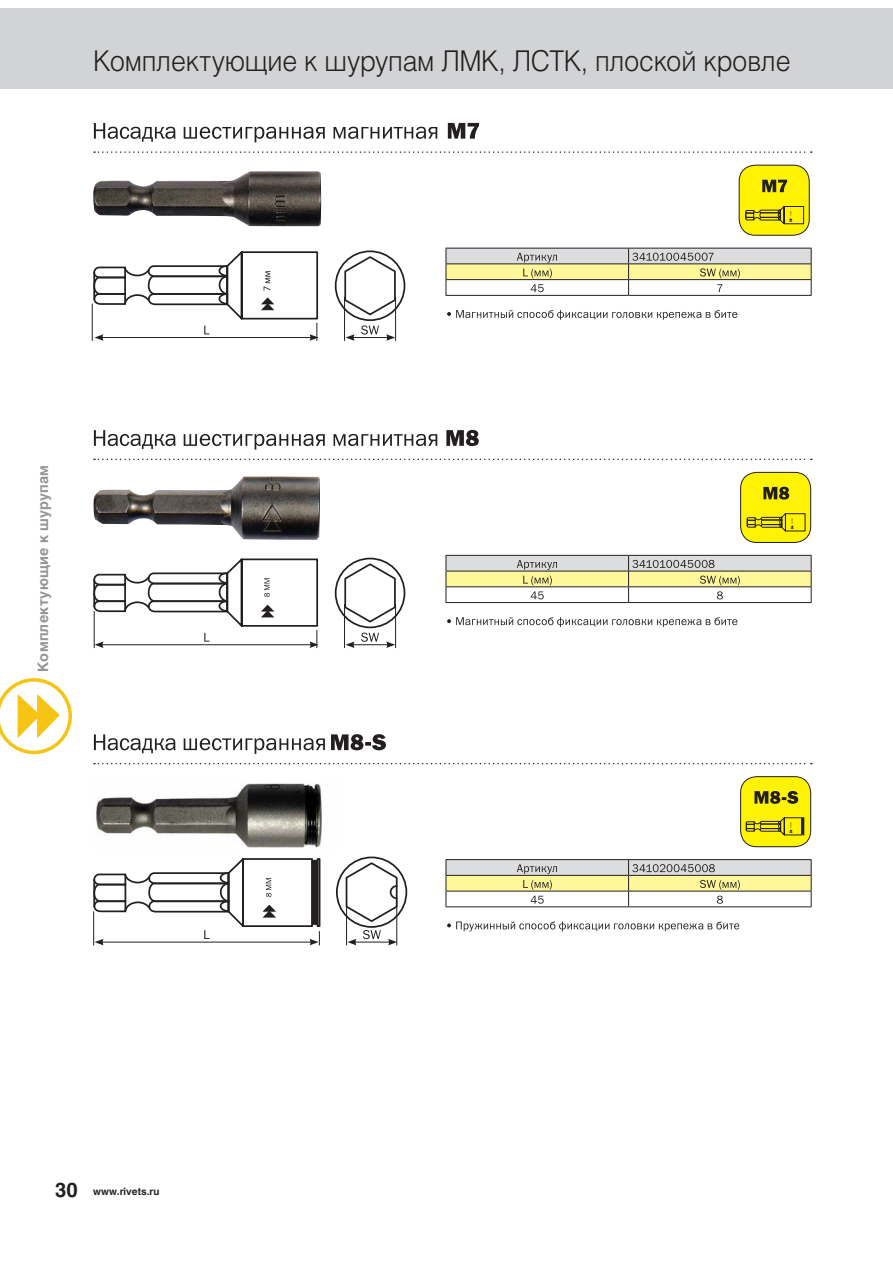
<style>
.page{position:relative;width:893px;height:1263px;background:#fff}
.page>*{position:absolute;margin:0;border:0;box-sizing:border-box;transform-origin:0 0}
.t1{font:300 28.65px "Helios";letter-spacing:-.01em;color:#231f20;scale:.93 1}
.t2{font:700 14.25px "Helios";letter-spacing:.02em;color:#939598}
.t3{font:700 10.05px "Helios";color:#231f20}
.s1{font-size:20.1px}
</style>
<div class="page">
<div style="left:874px;top:9px;width:19px;height:80px;background:#d1d3d4"></div>
<hr style="left:872px;top:9px;width:2px;height:80px;background:#d1d3d4">
<div style="left:0;top:9px;width:872px;height:80px;background:#d1d3d4"></div>
<svg style="left:94px;top:430px;width:82px;height:19px"></svg>
<svg style="left:184px;top:434px;width:253px;height:16px"></svg>
<svg style="left:446px;top:430px;width:33px;height:16px"></svg>
<svg style="left:94px;top:459px;width:718px;height:1px"></svg>
<div style="left:740px;top:472px;width:71px;height:70px;background:#fff203;border-radius:16px"></div>
<div style="left:740px;top:472px;width:71px;height:71px;border:1px solid #231f20;border-radius:16px"></div>
<svg style="left:746px;top:513px;width:59px;height:19px"></svg>
<svg style="left:763px;top:487px;width:26px;height:13px"></svg>
<svg style="left:93px;top:557px;width:304px;height:91px"></svg>
<svg style="left:446px;top:555px;width:366px;height:48px"></svg>
<svg style="left:447px;top:617px;width:290px;height:10px"></svg>
<div style="left:740px;top:777px;width:71px;height:70px;background:#fff203;border-radius:16px"></div>
<div style="left:740px;top:776px;width:71px;height:71px;border:1px solid #231f20;border-radius:16px"></div>
<svg style="left:754px;top:791px;width:44px;height:13px"></svg>
<svg style="left:745px;top:817px;width:59px;height:19px"></svg>
<svg style="left:94px;top:734px;width:82px;height:19px"></svg>
<svg style="left:184px;top:738px;width:141px;height:16px"></svg>
<svg style="left:331px;top:734px;width:55px;height:16px"></svg>
<svg style="left:94px;top:763px;width:718px;height:1px"></svg>
<svg style="left:93px;top:856px;width:315px;height:89px"></svg>
<hr style="left:628px;top:859px;width:183px;height:1px;background:#231f20">
<hr style="left:446px;top:859px;width:182px;height:1px;background:#231f20">
<svg style="left:446px;top:860px;width:366px;height:47px"></svg>
<svg style="left:447px;top:921px;width:292px;height:10px"></svg>
<svg style="left:94px;top:123px;width:82px;height:19px"></svg>
<svg style="left:184px;top:127px;width:253px;height:15px"></svg>
<svg style="left:448px;top:123px;width:31px;height:16px"></svg>
<svg style="left:94px;top:151px;width:718px;height:2px"></svg>
<svg style="left:91px;top:250px;width:306px;height:91px"></svg>
<hr style="left:628px;top:295px;width:183px;height:1px;background:#231f20">
<hr style="left:446px;top:295px;width:182px;height:1px;background:#231f20">
<svg style="left:446px;top:248px;width:366px;height:47px"></svg>
<svg style="left:447px;top:310px;width:290px;height:10px"></svg>
<div style="left:739px;top:165px;width:70px;height:70px;background:#fff203;border-radius:16px"></div>
<div style="left:739px;top:165px;width:70px;height:71px;border:1px solid #231f20;border-radius:16px"></div>
<svg style="left:745px;top:206px;width:59px;height:18px"></svg>
<svg style="left:762px;top:180px;width:25px;height:12px"></svg>
<img style="left:93px;top:171px;width:228px;height:55px">
<img style="left:96px;top:783px;width:226px;height:65px">
<img style="left:93px;top:477px;width:227px;height:63px">
<svg style="left:0;top:678px;width:72px;height:76px"></svg>
<p class="t1" style="left:93px;top:50px;width:751px">Комплектующие к шурупам ЛМК, ЛСТК, плоской кровле</p>
<p class="t2" style="left:35px;top:672px;width:208px;rotate:-90deg">Комплектующие к шурупам</p>
<p class="t3" style="left:55px;top:1186px;width:106px"><span class="s1">30</span> www.rivets.ru</p>
</div>
